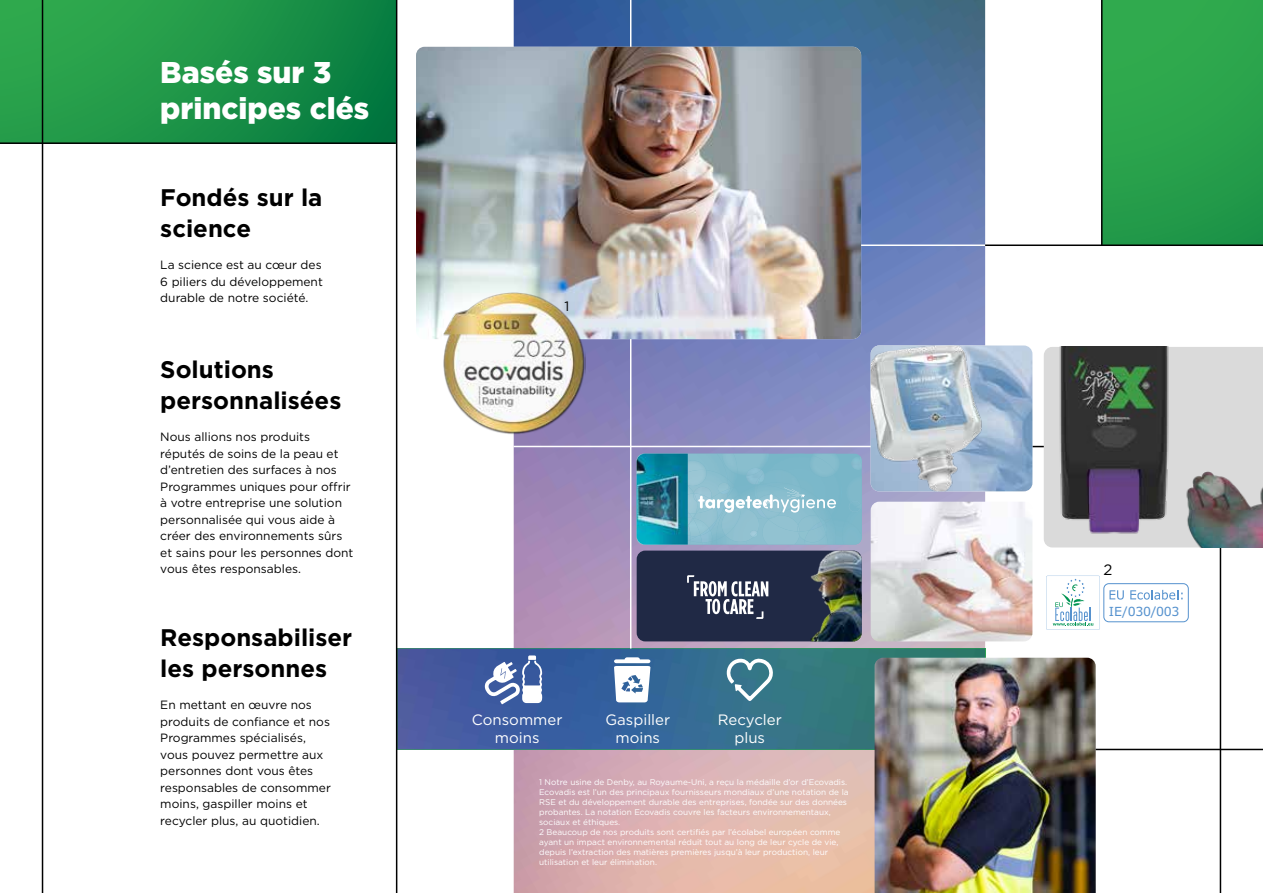
<style>
.page{position:relative;width:1263px;height:893px;background:#fff}
.page>*{position:absolute;margin:0;border:0;box-sizing:border-box;transform-origin:0 0}
.t1{font:900 30px/36px "Gotham";color:#fff}
.t2{font:700 24px/30.6px "Gotham";color:#000}
.t3{font:15px/18px "Gotham";color:#fff;text-align:center}
.t4{font:15px "Gotham";color:#000}
.t5{font:13.65px "Gotham";color:#000}
.t6{font:12.6px "Verdana";letter-spacing:-.025em;color:#5692ce}
.t7{font:12px/16.5px "Gotham";color:#000}
.t8{font:8.25px/9.9px "Gotham";color:#fff}
</style>
<div class="page">
<img style="left:514px;top:0;width:471px;height:893px">
<img style="left:397px;top:648px;width:588px;height:101px">
<div style="left:0;top:0;width:396px;height:144px;background:linear-gradient(to right,#31aa4e,#087d41)"></div>
<svg style="left:614px;top:657px;width:37px;height:45px"></svg>
<svg style="left:485px;top:655px;width:57px;height:49px"></svg>
<svg style="left:727px;top:657px;width:46px;height:44px"></svg>
<hr style="left:630px;top:0;width:1px;height:648px;background:#fff">
<img style="left:416px;top:47px;width:445px;height:292px">
<hr style="left:396px;top:0;width:1px;height:893px;background:#000">
<hr style="left:0;top:142px;width:396px;height:2px;background:#000">
<img style="left:874px;top:658px;width:222px;height:235px">
<hr style="left:42px;top:0;width:1px;height:893px;background:#000">
<hr style="left:985px;top:446px;width:235px;height:1px;background:#000">
<hr style="left:1220px;top:446px;width:1px;height:447px;background:#000">
<hr style="left:1096px;top:749px;width:167px;height:1px;background:#000">
<hr style="left:513px;top:446px;width:472px;height:1px;background:#fff">
<img style="left:442px;top:291px;width:143px;height:143px">
<svg style="left:1046px;top:576px;width:54px;height:54px"></svg>
<div style="left:1103px;top:583px;width:85px;height:39px;border:1px solid #5692ce;border-radius:5px"></div>
<svg style="left:1109px;top:590px;width:15px;height:10px"></svg>
<svg style="left:1130px;top:590px;width:52px;height:10px"></svg>
<img style="left:871px;top:502px;width:161px;height:139px">
<div style="left:637px;top:551px;width:225px;height:90px;background:#202945;border-radius:9px"></div>
<img style="left:768px;top:551px;width:94px;height:90px">
<svg style="left:687px;top:575px;width:81px;height:44px"></svg>
<svg style="left:637px;top:454px;width:225px;height:91px;background:#73b2c3"></svg>
<img style="left:985px;top:345px;width:47px;height:146px">
<img style="left:871px;top:345px;width:114px;height:146px">
<div style="left:1044px;top:347px;width:219px;height:200px;background:#dadada"></div>
<img style="left:1053px;top:347px;width:123px;height:194px">
<img style="left:1179px;top:458px;width:84px;height:89px">
<div style="left:1103px;top:0;width:160px;height:245px;background:linear-gradient(to right,#2ca64d,#269f4b)"></div>
<hr style="left:1101px;top:0;width:1px;height:246px;background:#000">
<hr style="left:985px;top:244px;width:278px;height:2px;background:#000">
<hr style="left:861px;top:244px;width:124px;height:2px;background:#fff">
<h1 class="t1" style="left:160px;top:54px;width:211px">Basés sur 3 principes clés</h1>
<h2 class="t2" style="left:160px;top:182px;width:164px">Fondés sur la science</h2>
<h3 class="t7" style="left:160px;top:257px;width:164px;text-align:justify">La science est au cœur des 6 piliers du développement durable de notre société.</h3>
<h2 class="t2" style="left:160px;top:354px;width:183px">Solutions personnalisées</h2>
<p class="t7" style="left:160px;top:429px;width:195px">Nous allions nos produits réputés de soins de la peau et d’entretien des surfaces à nos<br>Programmes uniques pour offrir à votre entreprise une solution personnalisée qui vous aide à créer des environnements sûrs et sains pour les personnes dont vous êtes responsables.</p>
<h2 class="t2" style="left:160px;top:622px;width:193px">Responsabiliser les personnes</h2>
<h3 class="t7" style="left:160px;top:697px;width:172px">En mettant en œuvre nos produits de confiance et nos<br>Programmes spécialisés, vous pouvez permettre aux personnes dont vous êtes responsables de consommer moins, gaspiller moins et recycler plus, au quotidien.</h3>
<h3 class="t5" style="left:564px;top:297px;width:6px">1</h3>
<h3 class="t3" style="left:472px;top:710px;width:92px">Consommer moins</h3>
<h3 class="t3" style="left:605px;top:710px;width:66px">Gaspiller moins</h3>
<h3 class="t3" style="left:718px;top:710px;width:65px">Recycler plus</h3>
<p class="t8" style="left:539px;top:777px;width:311px">1 Notre usine de Denby, au Royaume-Uni, a reçu la médaille d’or d’Ecovadis.<br>Ecovadis est l’un des principaux fournisseurs mondiaux d’une notation de la RSE et du développement durable des entreprises, fondée sur des données probantes. La notation Ecovadis couvre les facteurs environnementaux, sociaux et éthiques.<br>2 Beaucoup de nos produits sont certifiés par l’écolabel européen comme ayant un impact environnemental réduit tout au long de leur cycle de vie, depuis l’extraction des matières premières jusqu’à leur production, leur utilisation et leur élimination.</p>
<h3 class="t4" style="left:1103px;top:560px;width:10px">2</h3>
<h3 class="t6" style="left:1109px;top:603px;width:72px">IE/030/003</h3>
</div>
